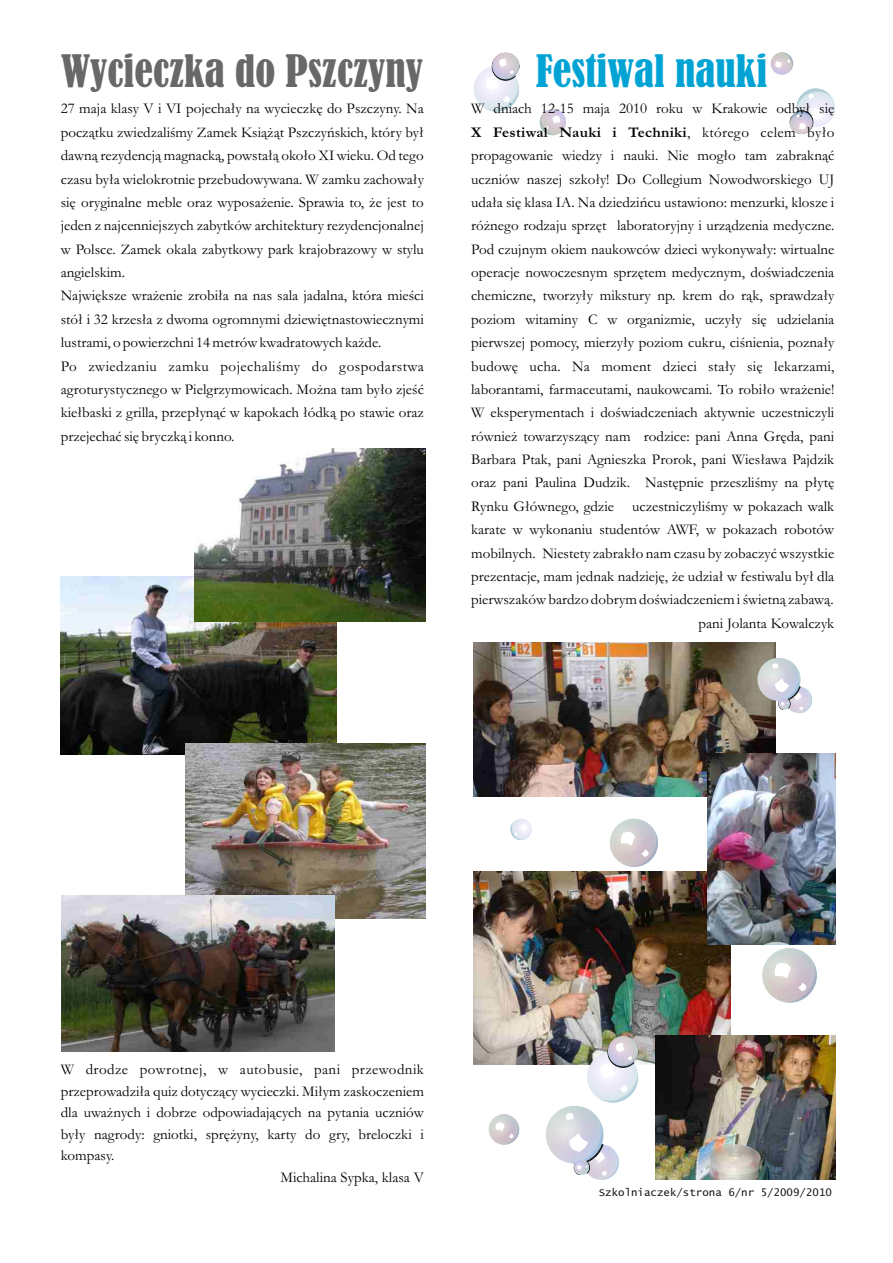
<style>
.page{position:relative;width:893px;height:1263px;background:#fff}
.page>*{position:absolute;margin:0;border:0;box-sizing:border-box;transform-origin:0 0}
.t1{font:condensed 41.55px "Bernard";color:#686868}
.t2{font:condensed 41.55px "Bernard";color:#00a3d4}
.t3{font:15px/23.4px "Garamond";color:#000}
.t4{font:15px "Garamond";letter-spacing:.03em;color:#000}
.t5{font:10.5px "Lucida Console";color:#151616}
.s1{font-weight:700}
</style>
<div class="page">
<svg style="left:789px;top:88px;width:46px;height:47px"></svg>
<svg style="left:770px;top:52px;width:23px;height:23px"></svg>
<div style="left:492px;top:52px;width:27px;height:28px;background:#bfbfbf;border-radius:50%;opacity:.5"></div>
<svg style="left:473px;top:53px;width:46px;height:59px"></svg>
<div style="left:540px;top:109px;width:26px;height:26px;background:#bfbfbf;border-radius:50%;opacity:.6"></div>
<svg style="left:545px;top:115px;width:15px;height:15px"></svg>
<img style="left:61px;top:576px;width:275px;height:178px">
<img style="left:195px;top:448px;width:230px;height:173px">
<img style="left:186px;top:743px;width:239px;height:175px">
<img style="left:61px;top:896px;width:274px;height:155px">
<img style="left:474px;top:872px;width:256px;height:192px">
<img style="left:474px;top:643px;width:301px;height:154px">
<img style="left:708px;top:754px;width:127px;height:190px">
<img style="left:655px;top:1036px;width:180px;height:144px">
<div style="left:610px;top:819px;width:48px;height:48px;background:#bfbfbf;border-radius:50%;opacity:.5"></div>
<svg style="left:641px;top:849px;width:8px;height:8px"></svg>
<svg style="left:621px;top:830px;width:14px;height:16px"></svg>
<div style="left:510px;top:819px;width:22px;height:21px;background:#fff;border-radius:50%;opacity:.5"></div>
<svg style="left:514px;top:824px;width:13px;height:11px"></svg>
<div style="left:762px;top:948px;width:55px;height:54px;background:#bfbfbf;border-radius:50%;opacity:.5"></div>
<svg style="left:798px;top:983px;width:8px;height:8px"></svg>
<svg style="left:774px;top:961px;width:17px;height:17px"></svg>
<svg style="left:754px;top:655px;width:59px;height:60px"></svg>
<svg style="left:489px;top:1114px;width:30px;height:31px"></svg>
<div style="left:489px;top:1114px;width:30px;height:30px;background:#bfbfbf;border-radius:50%;opacity:.5"></div>
<svg style="left:496px;top:1121px;width:17px;height:17px"></svg>
<div style="left:608px;top:1035px;width:31px;height:31px;background:#bfbfbf;border-radius:50%;opacity:.5"></div>
<svg style="left:542px;top:1037px;width:97px;height:143px"></svg>
<h1 class="t1" style="left:61px;top:54px;width:364px">Wycieczka do Pszczyny</h1>
<h1 class="t2" style="left:536px;top:54px;width:233px">Festiwal nauki</h1>
<p class="t3" style="left:61px;top:99px;width:365px">27 maja klasy V i VI pojechały na wycieczkę do Pszczyny. Na początku zwiedzaliśmy Zamek Książąt Pszczyńskich, który był dawną rezydencją magnacką, powstałą około XI wieku. Od tego czasu była wielokrotnie przebudowywana. W zamku zachowały się oryginalne meble oraz wyposażenie. Sprawia to, że jest to jeden z najcenniejszych zabytków architektury rezydencjonalnej w Polsce. Zamek okala zabytkowy park krajobrazowy w stylu angielskim.<br>Największe wrażenie zrobiła na nas sala jadalna, która mieści stół i 32 krzesła z dwoma ogromnymi dziewiętnastowiecznymi lustrami, o powierzchni 14 metrów kwadratowych każde.<br>Po zwiedzaniu zamku pojechaliśmy do gospodarstwa agroturystycznego w Pielgrzymowicach. Można tam było zjeść kiełbaski z grilla, przepłynąć w kapokach łódką po stawie oraz przejechać się bryczką i konno.</p>
<p class="t3" style="left:471px;top:99px;width:365px;text-align:right">W dniach 12-15 maja 2010 roku w Krakowie odbył się <span class="s1">X Festiwal Nauki i Techniki</span>, którego celem było propagowanie wiedzy i nauki. Nie mogło tam zabraknąć uczniów naszej szkoły! Do Collegium Nowodworskiego UJ udała się klasa IA. Na dziedzińcu ustawiono: menzurki, klosze i różnego rodzaju sprzęt laboratoryjny i urządzenia medyczne.<br>Pod czujnym okiem naukowców dzieci wykonywały: wirtualne operacje nowoczesnym sprzętem medycznym, doświadczenia chemiczne, tworzyły mikstury np. krem do rąk, sprawdzały poziom witaminy C w organizmie, uczyły się udzielania pierwszej pomocy, mierzyły poziom cukru, ciśnienia, poznały budowę ucha. Na moment dzieci stały się lekarzami, laborantami, farmaceutami, naukowcami. To robiło wrażenie!<br>W eksperymentach i doświadczeniach aktywnie uczestniczyli również towarzyszący nam rodzice: pani Anna Gręda, pani Barbara Ptak, pani Agnieszka Prorok, pani Wiesława Pajdzik oraz pani Paulina Dudzik. Następnie przeszliśmy na płytę Rynku Głównego, gdzie uczestniczyliśmy w pokazach walk karate w wykonaniu studentów AWF, w pokazach robotów mobilnych. Niestety zabrakło nam czasu by zobaczyć wszystkie prezentacje, mam jednak nadzieję, że udział w festiwalu był dla pierwszaków bardzo dobrym doświadczeniem i świetną zabawą. pani Jolanta Kowalczyk</p>
<p class="t4" style="left:61px;top:1065px;width:365px">W drodze powrotnej, w autobusie, pani przewodnik</p>
<p class="t3" style="left:61px;top:1081px;width:365px">przeprowadziła quiz dotyczący wycieczki. Miłym zaskoczeniem</p>
<p class="t3" style="left:61px;top:1103px;width:365px">dla uważnych i dobrze odpowiadających na pytania uczniów</p>
<p class="t3" style="left:61px;top:1124px;width:365px">były nagrody: gniotki, sprężyny, karty do gry, breloczki i</p>
<p class="t3" style="left:61px;top:1146px;width:55px">kompasy.</p>
<p class="t3" style="left:280px;top:1167px;width:145px">Michalina Sypka, klasa V</p>
<p class="t5" style="left:599px;top:1188px;width:235px">Szkolniaczek/strona 6/nr 5/2009/2010</p>
</div>
